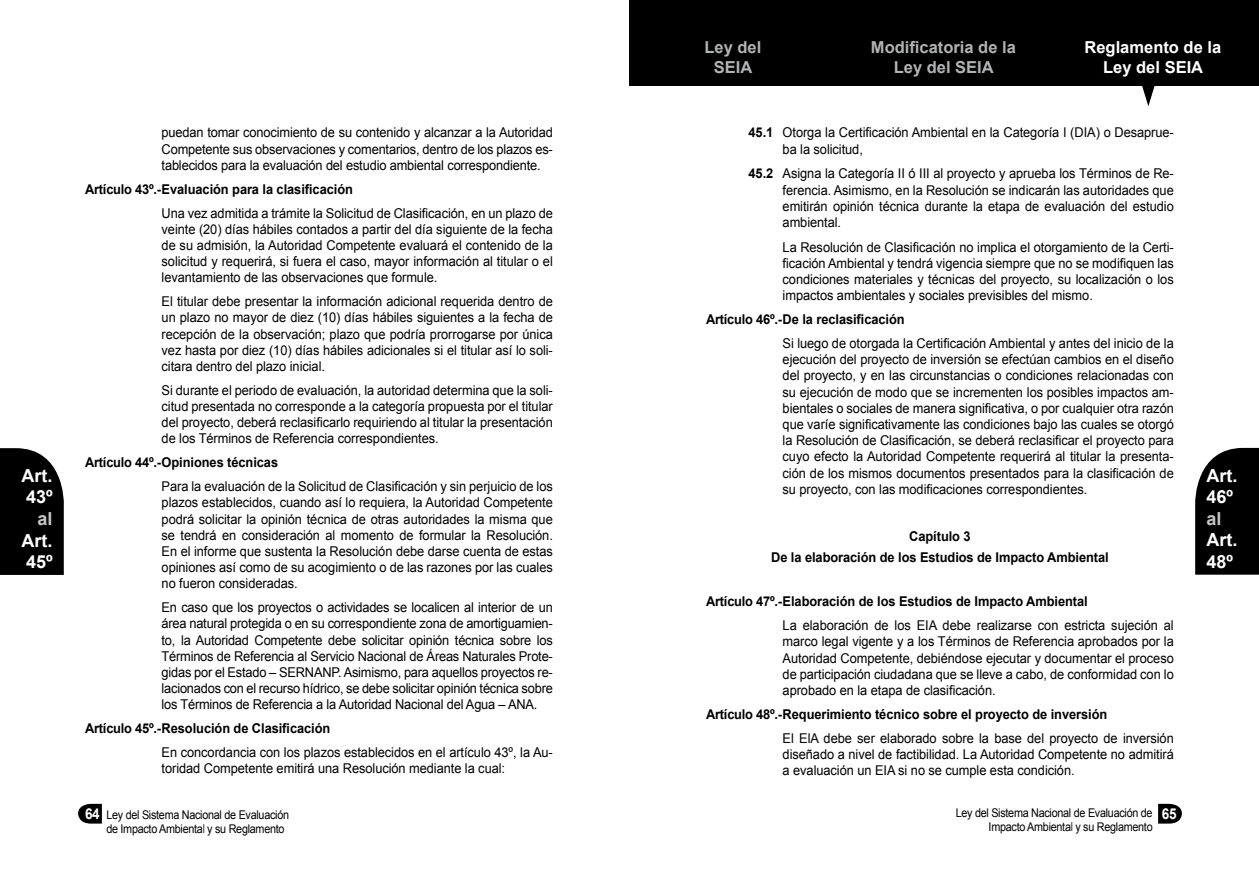
<style>
.page{position:relative;width:1259px;height:893px;background:#fff}
.page>*{position:absolute;margin:0;border:0;box-sizing:border-box;transform-origin:0 0}
.t1{font:700 18px/21.6px "Arial";color:#fff}
.t2{font:700 18px "Arial";color:#c5c6c8}
.t3{font:700 16.5px/19.8px "Arial";color:#b1b3b4;text-align:center}
.t4{font:700 16.5px/19.8px "Arial";color:#fff;text-align:center}
.t5{font:700 15px "Arial";color:#fff;scale:.9 1}
.t6{font:13.5px/16.2px "Arial";letter-spacing:-.005em;color:#000;text-align:justify;scale:.95 1}
.t7{font:700 13.5px/20.4px "Arial";letter-spacing:-.005em;color:#000;text-align:center;scale:.95 1}
.t8{font:12px/14.4px "Arial";letter-spacing:-.025em;color:#000;scale:.9 1}
.s1{font-weight:700;font-size:15px;color:#fff}
.s2{font-family:"Century Gothic"}
.s3{font-weight:700}
</style>
<div class="page">
<svg style="left:0;top:448px;width:64px;height:127px;background:#101010"></svg>
<svg style="left:78px;top:804px;width:24px;height:20px"></svg>
<div style="left:629px;top:0;width:630px;height:85px;background:#000"></div>
<svg style="left:1195px;top:448px;width:64px;height:127px;background:#121212"></svg>
<svg style="left:1140px;top:85px;width:16px;height:21px"></svg>
<svg style="left:1158px;top:804px;width:24px;height:20px"></svg>
<h1 class="t1" style="left:22px;top:465px;width:32px">Art.<br>43º</h1>
<h1 class="t2" style="left:38px;top:507px;width:17px">al</h1>
<h1 class="t1" style="left:22px;top:530px;width:32px">Art.<br>45º</h1>
<p class="t6" style="left:162px;top:125px;width:413px">puedan tomar conocimiento de su contenido y alcanzar a la Autoridad Competente sus observaciones y comentarios, dentro de los plazos es&shy;tablecidos para la evaluación del estudio ambiental correspondiente.</p>
<p class="t7" style="left:85px;top:179px;width:283px">Artículo 43º.-Evaluación para la clasificación</p>
<p class="t6" style="left:162px;top:205px;width:413px">Una vez admitida a trámite la Solicitud de Clasificación, en un plazo de veinte (20) días hábiles contados a partir del día siguiente de la fecha de su admisión, la Autoridad Competente evaluará el contenido de la solicitud y requerirá, si fuera el caso, mayor información al titular o el levantamiento de las observaciones que formule.</p>
<p class="t6" style="left:162px;top:293px;width:413px">El titular debe presentar la información adicional requerida dentro de un plazo no mayor de diez (10) días hábiles siguientes a la fecha de recepción de la observación; plazo que podría prorrogarse por única vez hasta por diez (10) días hábiles adicionales si el titular así lo soli&shy;citara dentro del plazo inicial.</p>
<p class="t6" style="left:162px;top:382px;width:413px">Si durante el periodo de evaluación, la autoridad determina que la soli&shy;citud presentada no corresponde a la categoría propuesta por el titular del proyecto, deberá reclasificarlo requiriendo al titular la presentación de los Términos de Referencia correspondientes.</p>
<p class="t7" style="left:85px;top:453px;width:205px">Artículo 44º.-Opiniones técnicas</p>
<p class="t6" style="left:162px;top:478px;width:413px">Para la evaluación de la Solicitud de Clasificación y sin perjuicio de los plazos establecidos, cuando así lo requiera, la Autoridad Competente podrá solicitar la opinión técnica de otras autoridades la misma que se tendrá en consideración al momento de formular la Resolución.<br>En el informe que sustenta la Resolución debe darse cuenta de estas opiniones así como de su acogimiento o de las razones por las cuales no fueron consideradas.</p>
<p class="t6" style="left:162px;top:599px;width:413px">En caso que los proyectos o actividades se localicen al interior de un área natural protegida o en su correspondiente zona de amortiguamien&shy;to, la Autoridad Competente debe solicitar opinión técnica sobre los Términos de Referencia al Servicio Nacional de Áreas Naturales Prote&shy;gidas por el Estado – SERNANP. Asimismo, para aquellos proyectos re&shy;lacionados con el recurso hídrico, se debe solicitar opinión técnica sobre los Términos de Referencia a la Autoridad Nacional del Agua – ANA.</p>
<p class="t7" style="left:85px;top:719px;width:260px">Artículo 45º.-Resolución de Clasificación</p>
<p class="t6" style="left:162px;top:744px;width:413px">En concordancia con los plazos establecidos en el artículo 43º, la Au&shy;toridad Competente emitirá una Resolución mediante la cual:</p>
<p class="t8" style="left:106px;top:808px;width:204px;text-indent:-21px"><span class="s1">64</span> Ley del Sistema Nacional de Evaluación de Impacto Ambienta<span class="s2">l</span> y su Reglamento</p>
<p class="t3" style="left:704px;top:38px;width:58px">Ley del<br>SEIA</p>
<p class="t3" style="left:871px;top:38px;width:146px">Modificatoria de la<br>Ley del SEIA</p>
<p class="t4" style="left:1084px;top:38px;width:138px">Reglamento de la<br>Ley del SEIA</p>
<p class="t6" style="left:782px;top:125px;width:413px;text-indent:-34px"><span class="s3">45.1</span> Otorga la Certificación Ambiental en la Categoría I (DIA) o Desaprue&shy;ba la solicitud,</p>
<p class="t6" style="left:782px;top:166px;width:413px;text-indent:-34px"><span class="s3">45.2</span> Asigna la Categoría II ó III al proyecto y aprueba los Términos de Re&shy;ferencia. Asimismo, en la Resolución se indicarán las autoridades que emitirán opinión técnica durante la etapa de evaluación del estudio ambiental.</p>
<p class="t6" style="left:782px;top:239px;width:413px">La Resolución de Clasificación no implica el otorgamiento de la Certi&shy;ficación Ambiental y tendrá vigencia siempre que no se modifiquen las condiciones materiales y técnicas del proyecto, su localización o los impactos ambientales y sociales previsibles del mismo.</p>
<p class="t7" style="left:706px;top:310px;width:211px">Artículo 46º.-De la reclasificación</p>
<p class="t6" style="left:782px;top:335px;width:413px">Si luego de otorgada la Certificación Ambiental y antes del inicio de la ejecución del proyecto de inversión se efectúan cambios en el diseño del proyecto, y en las circunstancias o condiciones relacionadas con su ejecución de modo que se incrementen los posibles impactos am&shy;bientales o sociales de manera significativa, o por cualquier otra razón que varíe significativamente las condiciones bajo las cuales se otorgó la Resolución de Clasificación, se deberá reclasificar el proyecto para cuyo efecto la Autoridad Competente requerirá al titular la presenta&shy;ción de los mismos documentos presentados para la clasificación de su proyecto, con las modificaciones correspondientes.</p>
<p class="t7" style="left:771px;top:527px;width:357px">Capítulo 3<br>De la elaboración de los Estudios de Impacto Ambiental</p>
<p class="t7" style="left:706px;top:592px;width:403px">Artículo 47º.-Elaboración de los Estudios de Impacto Ambiental</p>
<p class="t6" style="left:782px;top:617px;width:413px">La elaboración de los EIA debe realizarse con estricta sujeción al marco legal vigente y a los Términos de Referencia aprobados por la Autoridad Competente, debiéndose ejecutar y documentar el proceso de participación ciudadana que se lleve a cabo, de conformidad con lo aprobado en la etapa de clasificación.</p>
<p class="t7" style="left:706px;top:704px;width:424px">Artículo 48º.-Requerimiento técnico sobre el proyecto de inversión</p>
<p class="t6" style="left:782px;top:730px;width:413px">El ElA debe ser elaborado sobre la base del proyecto de inversión diseñado a nivel de factibilidad. La Autoridad Competente no admitirá a evaluación un EIA si no se cumple esta condición.</p>
<p class="t8" style="left:955px;top:805px;width:220px;text-align:right">Ley del Sistema Nacional de Evaluación de<br>Impacto Ambienta<span class="s2">l</span> y su Reglamento</p>
<p class="t5" style="left:1161px;top:804px;width:18px">65</p>
<h1 class="t1" style="left:1206px;top:465px;width:32px">Art.<br>46º</h1>
<h1 class="t2" style="left:1206px;top:507px;width:17px">al</h1>
<h1 class="t1" style="left:1206px;top:530px;width:32px">Art.<br>48º</h1>
</div>
